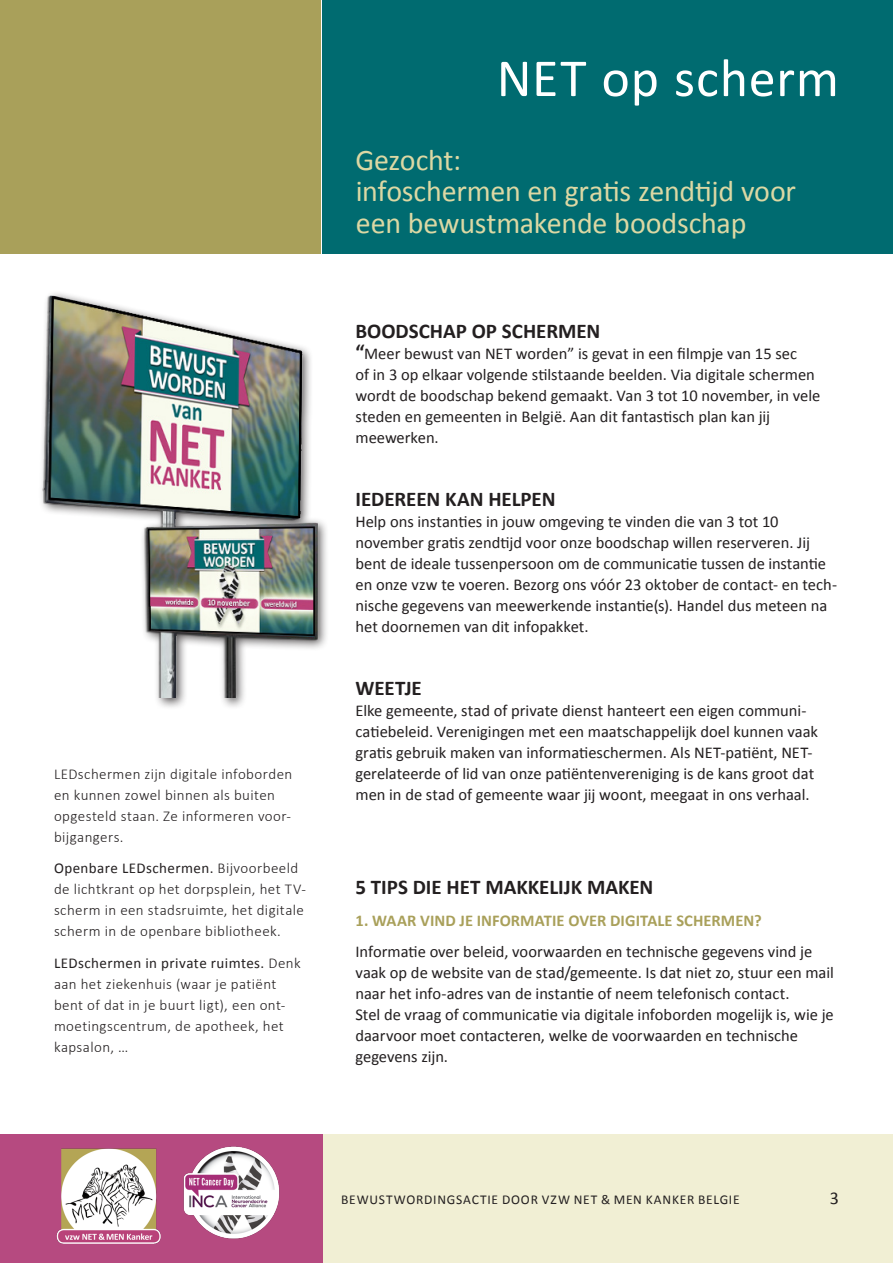
<style>
.page{position:relative;width:893px;height:1263px;background:#fff}
.page>*{position:absolute;margin:0;border:0;box-sizing:border-box;transform-origin:0 0}
.Headline{font:54px "Calibri";letter-spacing:.015em;color:#fff}
.Pull_Text{font:30px "Calibri";letter-spacing:-.01em;color:#dcd8a4}
.BODY_-_8mm_IN{font:700 21px "Calibri";color:#231f20}
.TITELbody_-_8mm_IN{font:700 21px "Calibri";color:#231f20}
.t1{font:18px "Calibri";color:#231f20}
.BODY_-_8mm_IN-2{font:16.5px/21px "Calibri";letter-spacing:-.005em;color:#231f20}
.BODYtitel_-_2pt_Acht{font:700 16.5px "Calibri";letter-spacing:.005em;color:#a9a05a}
.Body_Text_-_2pt_Spac{font:300 15px/21px "Calibri";letter-spacing:.025em;color:#231f20}
.t2{font:13.5px "Calibri";letter-spacing:.055em;color:#231f20}
.s1{font-weight:400}
.s2{font-weight:700;font-size:21px}
</style>
<div class="page">
<div style="left:0;top:1134px;width:323px;height:129px;background:#b64a80"></div>
<div style="left:323px;top:1134px;width:570px;height:129px;background:#f1efd4"></div>
<div style="left:0;top:0;width:321px;height:254px;background:#a9a05a"></div>
<div style="left:322px;top:0;width:571px;height:254px;background:#006b70"></div>
<img style="left:56px;top:1148px;width:105px;height:96px">
<img style="left:183px;top:1146px;width:97px;height:93px">
<div style="left:38px;top:290px;width:291px;height:420px;background:#231f20;opacity:.75"></div>
<img style="left:38px;top:294px;width:291px;height:403px">
<p class="Body_Text_-_2pt_Spac" style="left:54px;top:762px;width:240px">LEDschermen zijn digitale infoborden en kunnen zowel binnen als buiten opgesteld staan. Ze informeren voor&shy;bijgangers.</p>
<p class="Body_Text_-_2pt_Spac" style="left:54px;top:857px;width:254px"><span class="s1">Openbare LEDschermen.</span> Bijvoorbeeld de lichtkrant op het dorpsplein, het TV&shy;scherm in een stadsruimte, het digitale scherm in de openbare bibliotheek.</p>
<p class="Body_Text_-_2pt_Spac" style="left:54px;top:951px;width:248px"><span class="s1">LEDschermen in private ruimtes.</span> Denk aan het ziekenhuis (waar je patiënt bent of dat in je buurt ligt), een ont&shy;moetingscentrum, de apotheek, het kapsalon, …</p>
<p class="Headline" style="left:497px;top:44px;width:344px">NET op scherm</p>
<p class="Pull_Text" style="left:355px;top:141px;width:107px">Gezocht:</p>
<p class="Pull_Text" style="left:356px;top:172px;width:442px">infoschermen en gratis zendtijd voor</p>
<p class="Pull_Text" style="left:356px;top:204px;width:392px">een bewustmakende boodschap</p>
<p class="BODY_-_8mm_IN" style="left:355px;top:317px;width:246px">BOODSCHAP OP SCHERMEN</p>
<p class="BODY_-_8mm_IN-2" style="left:355px;top:343px;width:466px"><span class="s2">“</span>Meer bewust van NET worden” is gevat in een filmpje van 15 sec<br>of in 3 op elkaar volgende stilstaande beelden. Via digitale schermen wordt de boodschap bekend gemaakt. Van 3 tot 10 november, in vele steden en gemeenten in België. Aan dit fantastisch plan kan jij meewerken.</p>
<p class="BODY_-_8mm_IN" style="left:355px;top:485px;width:202px">IEDEREEN KAN HELPEN</p>
<p class="BODY_-_8mm_IN-2" style="left:355px;top:511px;width:483px">Help ons instanties in jouw omgeving te vinden die van 3 tot 10 november gratis zendtijd voor onze boodschap willen reserveren. Jij bent de ideale tussenpersoon om de communicatie tussen de instantie en onze vzw te voeren. Bezorg ons vóór 23 oktober de contact- en tech&shy;nische gegevens van meewerkende instantie(s). Handel dus meteen na het doornemen van dit infopakket.</p>
<p class="BODY_-_8mm_IN" style="left:355px;top:674px;width:68px">WEETJE</p>
<p class="BODY_-_8mm_IN-2" style="left:355px;top:700px;width:464px">Elke gemeente, stad of private dienst hanteert een eigen communi&shy;catiebeleid. Verenigingen met een maatschappelijk doel kunnen vaak gratis gebruik maken van informatieschermen. Als NET-patiënt, NET&shy;gerelateerde of lid van onze patiëntenvereniging is de kans groot dat men in de stad of gemeente waar jij woont, meegaat in ons verhaal.</p>
<p class="TITELbody_-_8mm_IN" style="left:355px;top:874px;width:299px">5 TIPS DIE HET MAKKELIJK MAKEN</p>
<p class="BODYtitel_-_2pt_Acht" style="left:355px;top:909px;width:408px">1. WAAR VIND JE INFORMATIE OVER DIGITALE SCHERMEN?</p>
<p class="BODY_-_8mm_IN-2" style="left:355px;top:941px;width:480px">Informatie over beleid, voorwaarden en technische gegevens vind je vaak op de website van de stad/gemeente. Is dat niet zo, stuur een mail naar het info-adres van de instantie of neem telefonisch contact.<br>Stel de vraag of communicatie via digitale infoborden mogelijk is, wie je daarvoor moet contacteren, welke de voorwaarden en technische gegevens zijn.</p>
<p class="t2" style="left:341px;top:1191px;width:400px">BEWUSTWORDINGSACTIE DOOR VZW NET &amp; MEN KANKER BELGIE</p>
<p class="t1" style="left:830px;top:1187px;width:11px">3</p>
</div>
